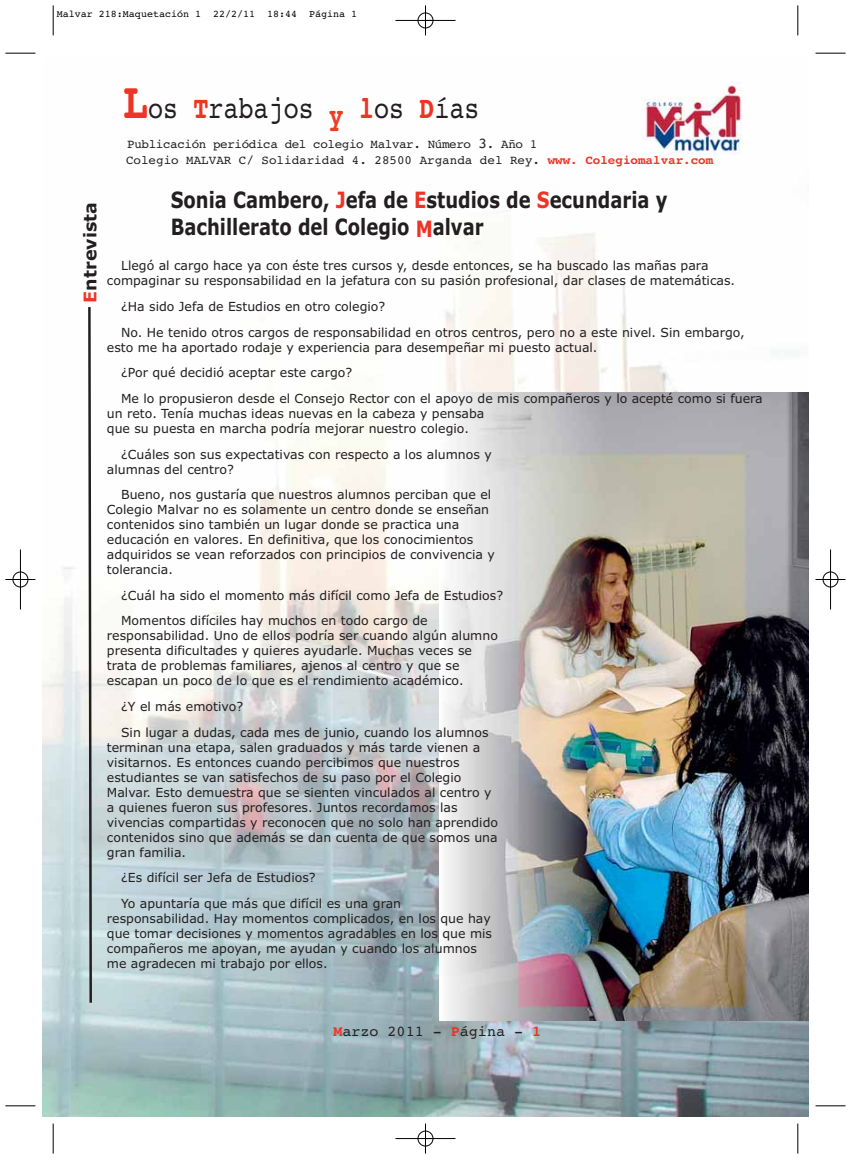
<style>
.page{position:relative;width:851px;height:1159px;background:#fff}
.page>*{position:absolute;margin:0;border:0;box-sizing:border-box;transform-origin:0 0}
.t1{font:31.25px "Courier";color:#231f20;scale:.8 1}
.t2{font:700 22.5px/27px "Verdana";color:#231f20;scale:.8 1}
.t3{font:700 17.5px "Verdana";color:#231f20}
.t4{font:15px "Courier";color:#231f20}
.t5{font:12.5px/15px "Verdana";color:#231f20}
.t6{font:12.5px "Courier";color:#231f20}
.t7{font:12.5px "Courier";letter-spacing:-.03em;color:#231f20}
.t8{font:10px "Courier";color:#000}
.s1{font-weight:700;font-size:51.25px;color:#ee3424}
.s2{font-weight:700;color:#ee3424}
.s3{font-weight:700;color:#ef3d23}
.s4{font-size:15px}
.s5{color:#ee3424}
</style>
<div class="page">
<img style="left:43px;top:82px;width:765px;height:1034px">
<img style="left:641px;top:83px;width:104px;height:72px">
<svg style="left:87px;top:304px;width:6px;height:701px"></svg>
<img style="left:439px;top:393px;width:369px;height:628px">
<hr style="left:53px;top:5px;width:1px;height:30px;background:#000">
<hr style="left:5px;top:53px;width:30px;height:1px;background:#000">
<hr style="left:797px;top:5px;width:1px;height:30px;background:#000">
<hr style="left:815px;top:53px;width:30px;height:1px;background:#000">
<hr style="left:53px;top:1123px;width:1px;height:30px;background:#000">
<hr style="left:5px;top:1105px;width:30px;height:1px;background:#000">
<hr style="left:797px;top:1123px;width:1px;height:30px;background:#000">
<hr style="left:815px;top:1105px;width:30px;height:1px;background:#000">
<div style="left:417px;top:13px;width:16px;height:15px;border:1px solid #fff;border-radius:50%"></div>
<div style="left:417px;top:1130px;width:16px;height:16px;border:1px solid #fff;border-radius:50%"></div>
<hr style="left:395px;top:20px;width:60px;height:1px;background:#000">
<hr style="left:395px;top:1138px;width:60px;height:1px;background:#000">
<hr style="left:20px;top:549px;width:1px;height:60px;background:#000">
<hr style="left:830px;top:549px;width:1px;height:60px;background:#000">
<hr style="left:425px;top:5px;width:1px;height:30px;background:#000">
<hr style="left:425px;top:1123px;width:1px;height:30px;background:#000">
<hr style="left:5px;top:579px;width:30px;height:1px;background:#000">
<hr style="left:815px;top:579px;width:30px;height:1px;background:#000">
<div style="left:418px;top:13px;width:15px;height:15px;border:1px solid #000;border-radius:50%"></div>
<div style="left:418px;top:1131px;width:15px;height:15px;border:1px solid #000;border-radius:50%"></div>
<div style="left:13px;top:572px;width:15px;height:15px;border:1px solid #000;border-radius:50%"></div>
<div style="left:822px;top:572px;width:16px;height:15px;border:1px solid #000;border-radius:50%"></div>
<p class="t8" style="left:57px;top:10px;width:302px">Malvar 218:Maquetación 1 22/2/11 18:44 Página 1</p>
<h1 class="t1" style="left:123px;top:98px;width:446px"><span class="s1">L</span>os <span class="s2">T</span>rabajos <span class="s3">y</span> <span class="s2">l</span>os <span class="s2">D</span>ías</h1>
<p class="t7" style="left:127px;top:140px;width:411px">Publicación periódica del colegio Malvar. Número <span class="s4">3</span>. Año 1</p>
<h3 class="t3" style="left:83px;top:302px;width:102px;rotate:-90deg"><span class="s5">E</span>ntrevista</h3>
<p class="t6" style="left:126px;top:156px;width:588px">Colegio MALVAR C/ Solidaridad 4. 28500 Arganda del Rey. <span class="s2">www. Colegiomalvar.com</span></p>
<h2 class="t2" style="left:171px;top:188px;width:622px">Sonia Cambero, <span class="s5">J</span>efa de <span class="s5">E</span>studios de <span class="s5">S</span>ecundaria y<br>Bachillerato del Colegio <span class="s5">M</span>alvar</h2>
<p class="t5" style="left:107px;top:259px;width:629px;text-indent:14px">Llegó al cargo hace ya con éste tres cursos y, desde entonces, se ha buscado las mañas para compaginar su responsabilidad en la jefatura con su pasión profesional, dar clases de matemáticas.</p>
<p class="t5" style="left:121px;top:295px;width:625px;line-height:25.6px">¿Ha sido Jefa de Estudios en otro colegio?<br>No. He tenido otros cargos de responsabilidad en otros centros, pero no a este nivel. Sin embargo,</p>
<p class="t5" style="left:121px;top:335px;width:643px;line-height:25.6px;text-indent:-14px">esto me ha aportado rodaje y experiencia para desempeñar mi puesto actual.<br>¿Por qué decidió aceptar este cargo?<br>Me lo propusieron desde el Consejo Rector con el apoyo de mis compañeros y lo acepté como si fuera</p>
<p class="t5" style="left:107px;top:407px;width:379px">un reto. Tenía muchas ideas nuevas en la cabeza y pensaba que su puesta en marcha podría mejorar nuestro colegio.</p>
<p class="t5" style="left:107px;top:447px;width:386px;text-indent:14px">¿Cuáles son sus expectativas con respecto a los alumnos y alumnas del centro?</p>
<p class="t5" style="left:107px;top:488px;width:389px;text-indent:14px">Bueno, nos gustaría que nuestros alumnos perciban que el Colegio Malvar no es solamente un centro donde se enseñan contenidos sino también un lugar donde se practica una educación en valores. En definitiva, que los conocimientos adquiridos se vean reforzados con principios de convivencia y tolerancia.</p>
<p class="t5" style="left:121px;top:583px;width:383px;line-height:25.6px">¿Cuál ha sido el momento más difícil como Jefa de Estudios?<br>Momentos difíciles hay muchos en todo cargo de</p>
<p class="t5" style="left:107px;top:629px;width:392px">responsabilidad. Uno de ellos podría ser cuando algún alumno presenta dificultades y quieres ayudarle. Muchas veces se trata de problemas familiares, ajenos al centro y que se escapan un poco de lo que es el rendimiento académico.</p>
<p class="t5" style="left:121px;top:695px;width:369px;line-height:25.6px">¿Y el más emotivo?<br>Sin lugar a dudas, cada mes de junio, cuando los alumnos</p>
<p class="t5" style="left:107px;top:741px;width:392px">terminan una etapa, salen graduados y más tarde vienen a visitarnos. Es entonces cuando percibimos que nuestros estudiantes se van satisfechos de su paso por el Colegio Malvar. Esto demuestra que se sienten vinculados al centro y a quienes fueron sus profesores. Juntos recordamos las vivencias compartidas y reconocen que no solo han aprendido contenidos sino que además se dan cuenta de que somos una gran familia.</p>
<p class="t5" style="left:121px;top:866px;width:281px;line-height:25.6px">¿Es difícil ser Jefa de Estudios?<br>Yo apuntaría que más que difícil es una gran</p>
<p class="t5" style="left:107px;top:912px;width:386px">responsabilidad. Hay momentos complicados, en los que hay que tomar decisiones y momentos agradables en los que mis compañeros me apoyan, me ayudan y cuando los alumnos me agradecen mi trabajo por ellos.</p>
<p class="t4" style="left:333px;top:1026px;width:209px"><span class="s2">M</span>arzo 2011 - <span class="s2">P</span>ágina - <span class="s2">1</span></p>
</div>
